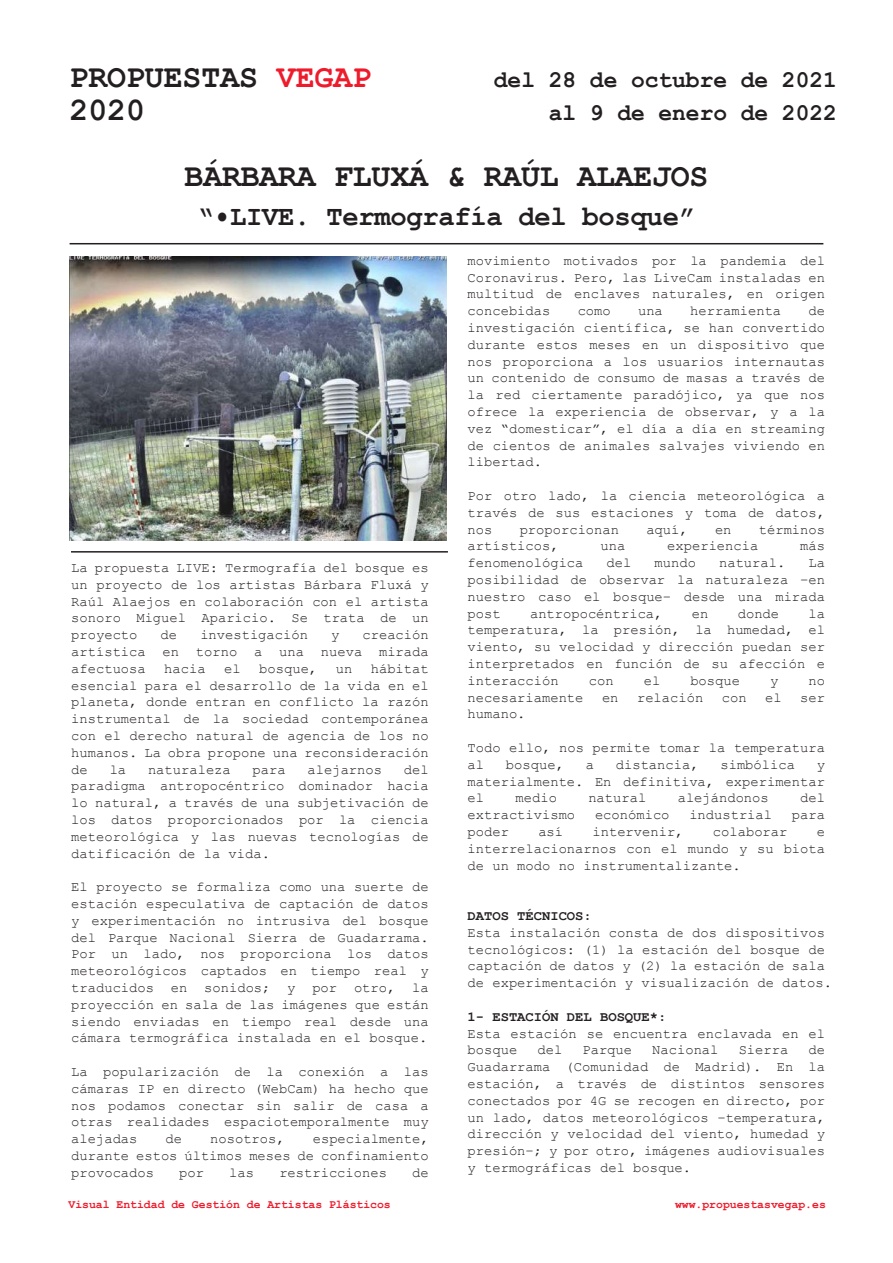
<style>
.page{position:relative;width:893px;height:1263px;background:#fff}
.page>*{position:absolute;margin:0;border:0;box-sizing:border-box;transform-origin:0 0}
.t1{font:700 33px/33px "Courier New";letter-spacing:-.005em;color:#231f20;scale:.95 1}
.t2{font:700 28.5px "Courier New";letter-spacing:-.01em;color:#231f20;scale:.95 1}
.t3{font:700 24px/33px "Courier New";color:#231f20;text-align:right;scale:.95 1}
.t4{font:13.8px/16.8px "Courier New";color:#231f20;text-align:justify}
.t5{font:700 13.8px "Courier New";color:#231f20}
.t6{font:700 12px "Courier New";color:#ee1b2c;scale:.95 1}
.s1{color:#ee1b2c}
.s2{font-style:inherit}
</style>
<div class="page">
<hr style="left:70px;top:243px;width:753px;height:1px;background:#231f20">
<hr style="left:71px;top:551px;width:377px;height:2px;background:#231f20">
<img style="left:69px;top:257px;width:377px;height:283px">
<h1 class="t1" style="left:69px;top:59px;width:319px">PROPUESTAS <span class="s1">VEGAP<br></span>2020</h1>
<h3 class="t3" style="left:494px;top:62px;width:362px">del 2<span class="s2">8</span> de octubre de 2021 al 9 de enero de 2022</h3>
<h1 class="t1" style="left:185px;top:158px;width:553px">BÁRBARA FLUXÁ &amp; RAÚL ALAEJOS</h1>
<h2 class="t2" style="left:198px;top:199px;width:524px">“•LIVE. Termografía del bosque”</h2>
<p class="t4" style="left:71px;top:559px;width:359px">La propuesta LIVE: Termografía del bosque es un proyecto de los artistas Bárbara Fluxá y Raúl Alaejos en colaboración con el artista sonoro Miguel Aparicio. Se trata de un proyecto</p>
<p class="t4" style="left:71px;top:626px;width:359px;text-indent:291px">creación artística en torno a una nueva mirada afectuosa</p>
<p class="t4" style="left:161px;top:626px;width:18px">de</p>
<p class="t4" style="left:200px;top:626px;width:109px">investigación</p>
<p class="t4" style="left:331px;top:626px;width:10px">y</p>
<p class="t4" style="left:71px;top:660px;width:359px;text-indent:299px">hábitat esencial para el desarrollo de la vida en el planeta, donde entran en conflicto la razón instrumental de la sociedad contemporánea con el derecho natural de agencia de los no humanos. La obra propone una reconsideración de</p>
<p class="t4" style="left:164px;top:660px;width:43px">hacia</p>
<p class="t4" style="left:224px;top:660px;width:18px">el</p>
<p class="t4" style="left:259px;top:660px;width:59px">bosque,</p>
<p class="t4" style="left:336px;top:660px;width:18px">un</p>
<p class="t4" style="left:110px;top:760px;width:18px">la</p>
<p class="t4" style="left:148px;top:760px;width:84px">naturaleza</p>
<p class="t4" style="left:253px;top:760px;width:35px">para</p>
<p class="t4" style="left:308px;top:760px;width:76px">alejarnos</p>
<p class="t4" style="left:71px;top:760px;width:359px;text-indent:333px">del paradigma antropocéntrico dominador hacia lo natural, a través de una subjetivación de los datos proporcionados por la ciencia meteorológica y las nuevas tecnologías de datificación de la vida.</p>
<p class="t4" style="left:71px;top:878px;width:359px">El proyecto se formaliza como una suerte de estación especulativa de captación de datos y experimentación no intrusiva del bosque del Parque Nacional Sierra de Guadarrama.<br>Por un lado, nos proporciona los datos meteorológicos captados en tiempo real y traducidos en sonidos; y por otro, la proyección en sala de las imágenes que están siendo enviadas en tiempo real desde una cámara termográfica instalada en el bosque.</p>
<p class="t4" style="left:71px;top:1063px;width:359px">La popularización de la conexión a las cámaras IP en directo (WebCam) ha hecho que nos podamos conectar sin salir de casa a otras realidades espaciotemporalmente muy alejadas</p>
<p class="t4" style="left:71px;top:1130px;width:359px;text-indent:241px">especialmente, durante estos últimos meses de confinamiento provocados</p>
<p class="t4" style="left:166px;top:1130px;width:18px">de</p>
<p class="t4" style="left:210px;top:1130px;width:76px">nosotros,</p>
<p class="t4" style="left:179px;top:1163px;width:26px">por</p>
<p class="t4" style="left:229px;top:1163px;width:26px">las</p>
<p class="t4" style="left:279px;top:1163px;width:109px">restricciones</p>
<p class="t4" style="left:412px;top:1163px;width:18px">de</p>
<p class="t4" style="left:468px;top:252px;width:359px">movimiento motivados por la pandemia del Coronavirus. Pero, las LiveCam instaladas en multitud de enclaves naturales, en origen concebidas</p>
<p class="t4" style="left:578px;top:302px;width:35px">como</p>
<p class="t4" style="left:638px;top:302px;width:26px">una</p>
<p class="t4" style="left:690px;top:302px;width:93px">herramienta</p>
<p class="t4" style="left:468px;top:302px;width:359px;text-indent:341px">de investigación científica, se han convertido durante estos meses en un dispositivo que nos proporciona a los usuarios internautas un contenido de consumo de masas a través de la red ciertamente paradójico, ya que nos ofrece la experiencia de observar, y a la vez “domesticar”, el día a día en streaming de cientos de animales salvajes viviendo en libertad.</p>
<p class="t4" style="left:468px;top:487px;width:359px">Por otro lado, la ciencia meteorológica a través de sus estaciones y toma de datos, nos</p>
<p class="t4" style="left:520px;top:520px;width:101px">proporcionan</p>
<p class="t4" style="left:646px;top:520px;width:43px">aquí,</p>
<p class="t4" style="left:715px;top:520px;width:18px">en</p>
<p class="t4" style="left:759px;top:520px;width:68px">términos</p>
<p class="t4" style="left:468px;top:537px;width:93px">artísticos,</p>
<p class="t4" style="left:601px;top:537px;width:26px">una</p>
<p class="t4" style="left:667px;top:537px;width:93px">experiencia</p>
<p class="t4" style="left:800px;top:537px;width:26px">más</p>
<p class="t4" style="left:468px;top:554px;width:117px">fenomenológica</p>
<p class="t4" style="left:607px;top:554px;width:26px">del</p>
<p class="t4" style="left:655px;top:554px;width:43px">mundo</p>
<p class="t4" style="left:719px;top:554px;width:68px">natural.</p>
<p class="t4" style="left:468px;top:554px;width:359px;text-indent:341px">La posibilidad de observar la naturaleza –en nuestro caso el bosque– desde una mirada post</p>
<p class="t4" style="left:530px;top:604px;width:134px">antropocéntrica,</p>
<p class="t4" style="left:692px;top:604px;width:18px">en</p>
<p class="t4" style="left:738px;top:604px;width:43px">donde</p>
<p class="t4" style="left:468px;top:604px;width:359px;text-indent:341px">la temperatura, la presión, la humedad, el viento, su velocidad y dirección puedan ser interpretados en función de su afección e interacción</p>
<p class="t4" style="left:589px;top:672px;width:26px">con</p>
<p class="t4" style="left:644px;top:672px;width:18px">el</p>
<p class="t4" style="left:690px;top:672px;width:51px">bosque</p>
<p class="t4" style="left:770px;top:672px;width:10px">y</p>
<p class="t4" style="left:808px;top:672px;width:18px">no</p>
<p class="t4" style="left:468px;top:688px;width:117px">necesariamente</p>
<p class="t4" style="left:602px;top:688px;width:18px">en</p>
<p class="t4" style="left:637px;top:688px;width:68px">relación</p>
<p class="t4" style="left:722px;top:688px;width:26px">con</p>
<p class="t4" style="left:765px;top:688px;width:18px">el</p>
<p class="t4" style="left:800px;top:688px;width:26px">ser</p>
<p class="t4" style="left:468px;top:705px;width:59px">humano.</p>
<p class="t4" style="left:468px;top:739px;width:359px">Todo ello, nos permite tomar la temperatura al</p>
<p class="t4" style="left:506px;top:756px;width:59px">bosque,</p>
<p class="t4" style="left:586px;top:756px;width:10px">a</p>
<p class="t4" style="left:616px;top:756px;width:84px">distancia,</p>
<p class="t4" style="left:720px;top:756px;width:76px">simbólica</p>
<p class="t4" style="left:468px;top:756px;width:359px;text-indent:349px">y materialmente. En definitiva, experimentar el</p>
<p class="t4" style="left:516px;top:789px;width:43px">medio</p>
<p class="t4" style="left:588px;top:789px;width:59px">natural</p>
<p class="t4" style="left:678px;top:789px;width:93px">alejándonos</p>
<p class="t4" style="left:800px;top:789px;width:26px">del</p>
<p class="t4" style="left:468px;top:806px;width:109px">extractivismo</p>
<p class="t4" style="left:595px;top:806px;width:76px">económico</p>
<p class="t4" style="left:689px;top:806px;width:84px">industrial</p>
<p class="t4" style="left:792px;top:806px;width:35px">para</p>
<p class="t4" style="left:468px;top:823px;width:43px">poder</p>
<p class="t4" style="left:538px;top:823px;width:26px">así</p>
<p class="t4" style="left:592px;top:823px;width:93px">intervenir,</p>
<p class="t4" style="left:713px;top:823px;width:76px">colaborar</p>
<p class="t4" style="left:468px;top:823px;width:359px;text-indent:349px">e interrelacionarnos con el mundo y su biota de un modo no instrumentalizante.</p>
<p class="t5" style="left:468px;top:907px;width:126px">DATOS TÉCNICOS:</p>
<p class="t4" style="left:468px;top:924px;width:366px;text-align:left">Esta instalación consta de dos dispositivos tecnológicos: (1) la estación del bosque de captación de datos y (2) la estación de sala de experimentación y visualización de datos.</p>
<p class="t5" style="left:468px;top:1008px;width:200px">1- ESTACIÓN DEL BOSQUE*:</p>
<p class="t4" style="left:468px;top:1024px;width:359px">Esta estación se encuentra enclavada en el bosque</p>
<p class="t4" style="left:537px;top:1041px;width:26px">del</p>
<p class="t4" style="left:582px;top:1041px;width:51px">Parque</p>
<p class="t4" style="left:652px;top:1041px;width:68px">Nacional</p>
<p class="t4" style="left:739px;top:1041px;width:51px">Sierra</p>
<p class="t4" style="left:468px;top:1041px;width:359px;text-indent:341px">de Guadarrama (Comunidad de Madrid). En la estación, a través de distintos sensores conectados por 4G se recogen en directo, por un lado, datos meteorológicos –temperatura, dirección y velocidad del viento, humedad y presión–; y por otro, imágenes audiovisuales y termográficas del bosque.</p>
<p class="t6" style="left:69px;top:1196px;width:341px">Visual Entidad de Gestión de Artistas Plásticos</p>
<p class="t6" style="left:675px;top:1196px;width:160px">www.propuestasvegap.es</p>
</div>
